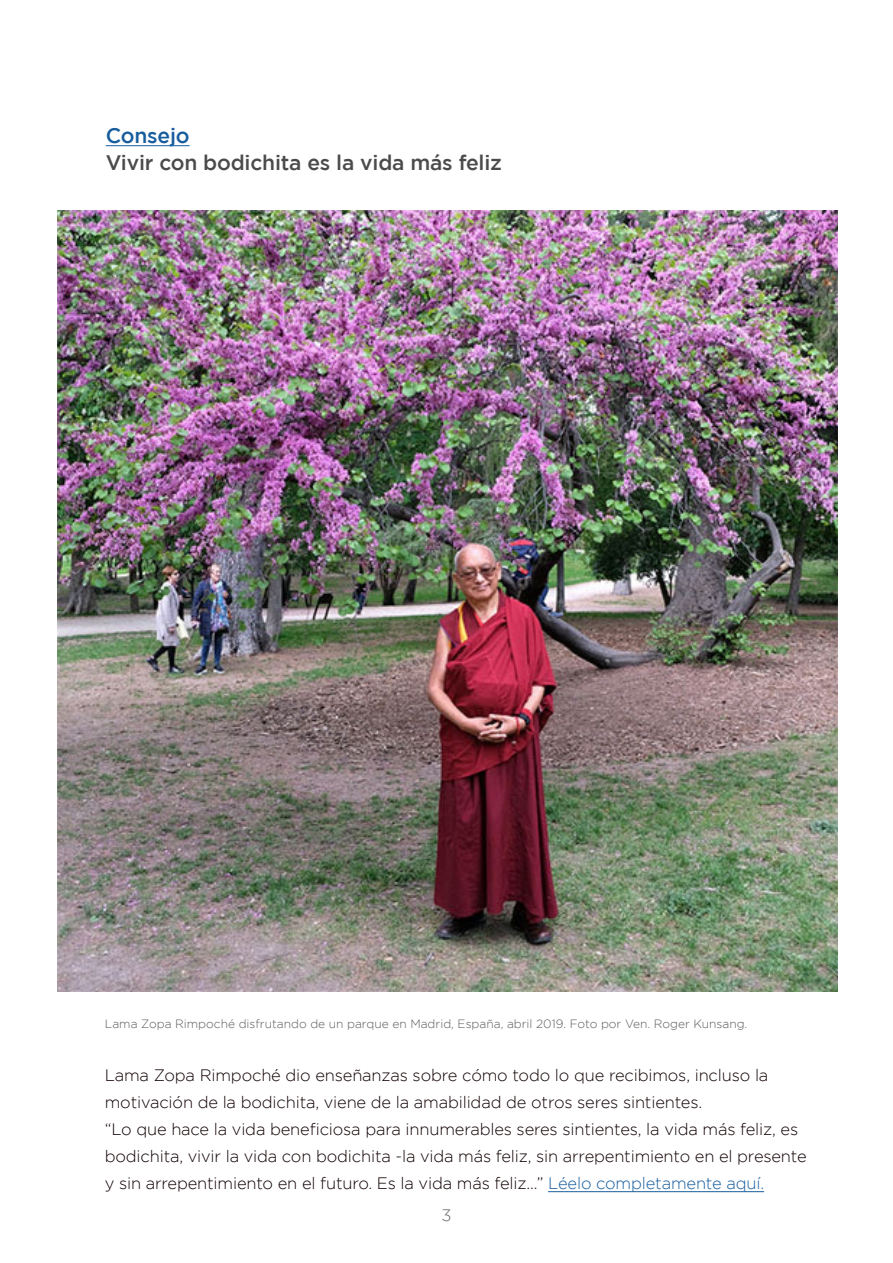
<style>
.page{position:relative;width:893px;height:1263px;background:#fff}
.page>*{position:absolute;margin:0;border:0;box-sizing:border-box;transform-origin:0 0}
.t1{font:500 21px "Gotham";letter-spacing:-.01em;color:#4c4b4b}
.t2{font:500 21px "Gotham";letter-spacing:-.01em;color:#175d9e}
.t3{font:300 16.5px/27px "Gotham";letter-spacing:-.01em;color:#110002}
.t4{font:300 16.5px "Gotham";color:#696768}
.pie_de_foto{font:300 12px "Gotham";color:#5d5b5c}
.s1{color:#175d9e}
</style>
<div class="page">
<hr style="left:106px;top:145px;width:84px;height:1px;background:#175d9e">
<img style="left:57px;top:211px;width:781px;height:780px">
<hr style="left:548px;top:1191px;width:216px;height:1px;background:#175d9e">
<p class="t2" style="left:106px;top:124px;width:85px">Consejo</p>
<p class="t1" style="left:106px;top:151px;width:398px">Vivir con bodichita es la vida más feliz</p>
<p class="pie_de_foto" style="left:105px;top:1018px;width:644px">Lama Zopa Rimpoché disfrutando de un parque en Madrid, España, abril 2019. Foto por Ven. Roger Kunsang.</p>
<p class="t3" style="left:105px;top:1062px;width:665px">Lama Zopa Rimpoché dio enseñanzas sobre cómo todo lo que recibimos, incluso la motivación de la bodichita, viene de la amabilidad de otros seres sintientes.</p>
<p class="t3" style="left:105px;top:1116px;width:703px">“Lo que hace la vida beneficiosa para innumerables seres sintientes, la vida más feliz, es bodichita, vivir la vida con bodichita -la vida más feliz, sin arrepentimiento en el presente y sin arrepentimiento en el futuro. Es la vida más feliz...” <span class="s1">Léelo completamente aquí.</span></p>
<p class="t4" style="left:441px;top:1206px;width:12px">3</p>
</div>
